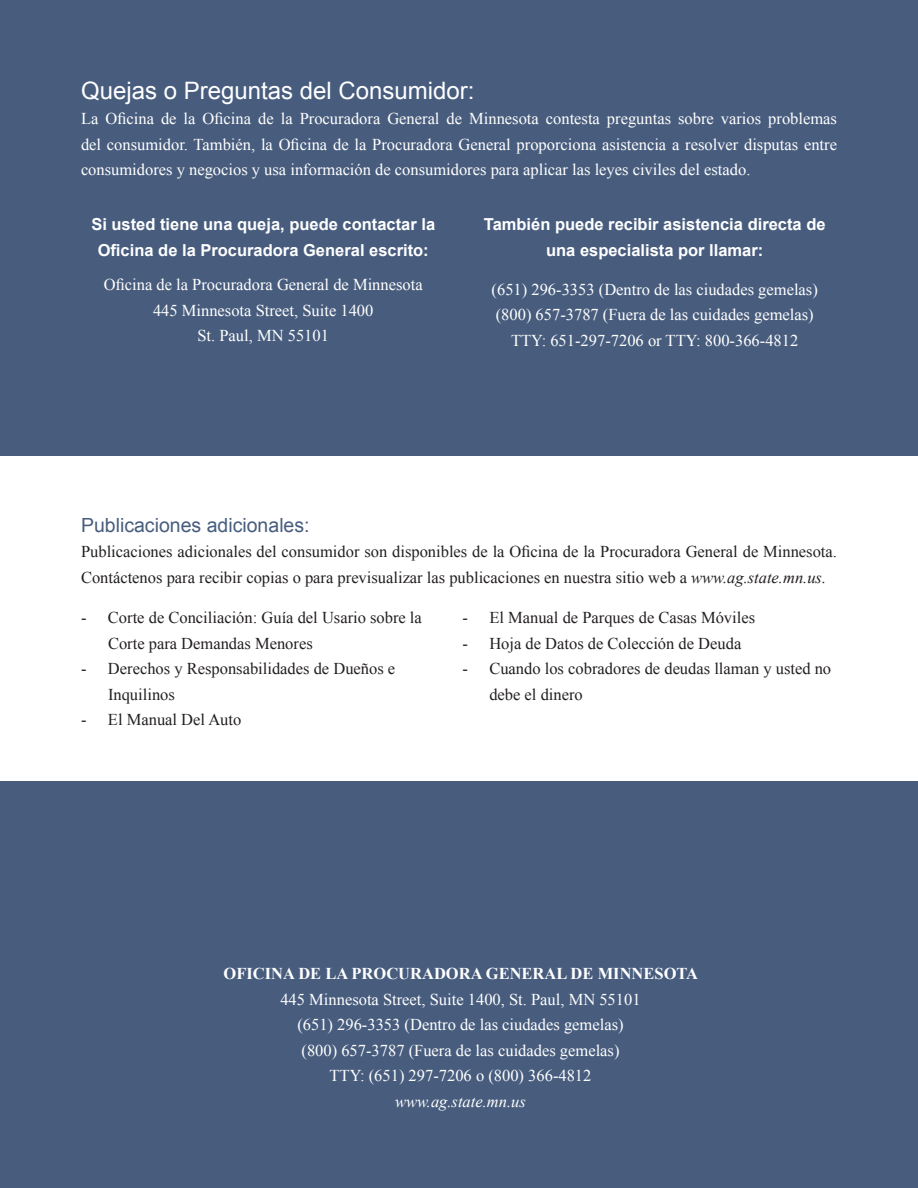
<style>
.page{position:relative;width:918px;height:1188px;background:#fff}
.page>*{position:absolute;margin:0;border:0;box-sizing:border-box;transform-origin:0 0}
.h3{font:24px "Arial";color:#fff}
.h4{font:19.5px "Arial";color:#485d7e}
.p_1{font:16.5px/25.5px "Times New Roman";color:#fff;text-align:justify}
.p{font:16.5px/25.5px "Times New Roman";color:#fff;text-align:center}
.li{font:16.5px/25.5px "Times New Roman";color:#231f20}
.p_1-2{font:16.5px/25.5px "Times New Roman";color:#231f20}
.p-2{font:700 16.5px/25.5px "Arial";color:#fff;text-align:center}
.s1{font-style:italic}
.s2{font-weight:700}
</style>
<div class="page">
<div style="left:0;top:782px;width:918px;height:406px;background:#485d7e"></div>
<div style="left:0;top:0;width:918px;height:456px;background:#485d7e"></div>
<h3 class="h3" style="left:81px;top:74px;width:395px">Quejas o Preguntas del Consumidor:</h3>
<p class="p_1" style="left:81px;top:106px;width:758px">La Oficina de la Oficina de la Procuradora General de Minnesota contesta preguntas sobre varios problemas del consumidor. También, la Oficina de la Procuradora General proporciona asistencia a resolver disputas entre consumidores y negocios y usa información de consumidores para aplicar las leyes civiles del estado.</p>
<p class="p-2" style="left:91px;top:212px;width:345px">Si usted tiene una queja, puede contactar la<br>Oficina de la Procuradora General escrito:</p>
<p class="p_1" style="left:104px;top:272px;width:320px;text-align:center">Oficina de la Procuradora General de Minnesota<br>445 Minnesota Street, Suite 1400<br>St. Paul, MN 55101</p>
<p class="p-2" style="left:484px;top:212px;width:343px">También puede recibir asistencia directa de una especialista por llamar:</p>
<p class="p" style="left:492px;top:276px;width:328px">(651) 296-3353 (Dentro de las ciudades gemelas) (800) 657-3787 (Fuera de las cuidades gemelas)<br>TTY: 651-297-7206 or TTY: 800-366-4812</p>
<h4 class="h4" style="left:81px;top:512px;width:230px">Publicaciones adicionales:</h4>
<p class="p_1-2" style="left:81px;top:539px;width:758px">Publicaciones adicionales del consumidor son disponibles de la Oficina de la Procuradora General de Minnesota.<br>Contáctenos para recibir copias o para previsualizar las publicaciones en nuestra sitio web a <span class="s1">www.ag.state.mn.us.</span></p>
<p class="li" style="left:108px;top:604px;width:315px;text-indent:-27px">- Corte de Conciliación: Guía del Usario sobre la<br>Corte para Demandas Menores</p>
<p class="li" style="left:108px;top:655px;width:289px;text-indent:-27px">- Derechos y Responsabilidades de Dueños e<br>Inquilinos</p>
<p class="li" style="left:81px;top:706px;width:162px">- El Manual Del Auto</p>
<p class="li" style="left:462px;top:604px;width:294px">- El Manual de Parques de Casas Móviles</p>
<p class="li" style="left:462px;top:630px;width:281px">- Hoja de Datos de Colección de Deuda</p>
<p class="li" style="left:489px;top:655px;width:343px;text-indent:-27px">- Cuando los cobradores de deudas llaman y usted no debe el dinero</p>
<p class="p" style="left:224px;top:961px;width:476px"><span class="s2">OFICINA DE LA PROCURADORA GENERAL DE MINNESOTA </span>445 Minnesota Street, Suite 1400, St. Paul, MN 55101<br>(651) 296-3353 (Dentro de las ciudades gemelas)<br>(800) 657-3787 (Fuera de las cuidades gemelas)<br>TTY: (651) 297-7206 o (800) 366-4812<br><span class="s1">www.ag.state.mn.us</span></p>
</div>
